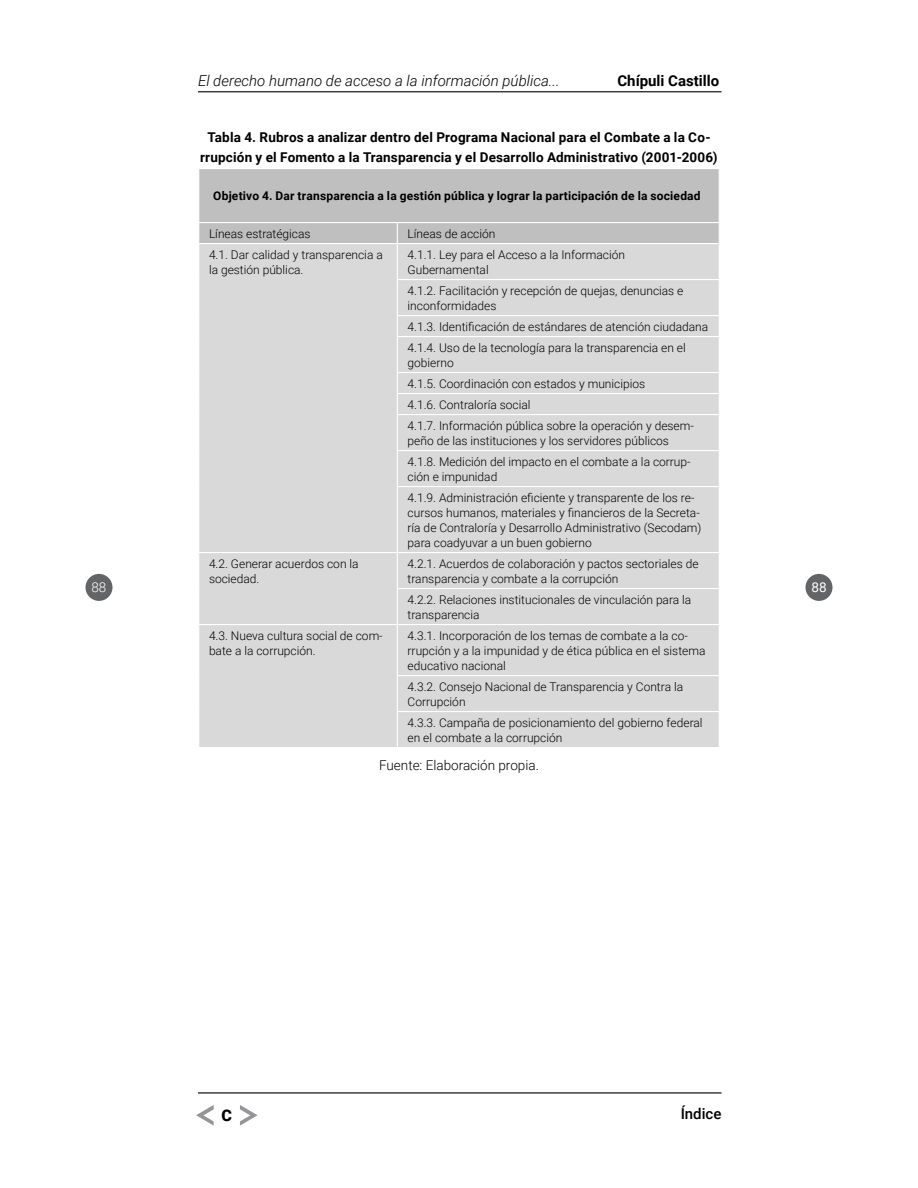
<style>
.page{position:relative;width:918px;height:1188px;background:#fff}
.page>*{position:absolute;margin:0;border:0;box-sizing:border-box;transform-origin:0 0}
.t1{font:900 16.05px "Roboto";color:#000}
.t2{font:italic 300 15px "Roboto";color:#000}
.t3{font:700 15px "Roboto";color:#000}
.t4{font:500 15px "Roboto";color:#000}
.t5{font:700 13.5px/20.2px "Roboto";letter-spacing:.01em;color:#000;text-align:center}
.t6{font:300 13.5px "Roboto";color:#000}
.t7{font:300 13.5px "Roboto";color:#fff}
.t8{font:13.5px "Roboto";color:#fff}
.t9{font:300 12px/15px "Roboto";color:#000}
.t10{font:700 12px "Roboto";letter-spacing:.015em;color:#000}
</style>
<div class="page">
<div style="left:86px;top:574px;width:26px;height:27px;background:#636466;border-radius:50%"></div>
<div style="left:806px;top:574px;width:27px;height:27px;background:#636466;border-radius:50%"></div>
<hr style="left:198px;top:91px;width:524px;height:1px;background:#000">
<hr style="left:198px;top:1092px;width:524px;height:2px;background:#000">
<svg style="left:196px;top:1105px;width:18px;height:21px"></svg>
<svg style="left:240px;top:1105px;width:18px;height:21px"></svg>
<div style="left:199px;top:244px;width:520px;height:503px;background:#d9d9d9"></div>
<div style="left:199px;top:169px;width:520px;height:74px;background:#bfbfbf"></div>
<hr style="left:397px;top:244px;width:1px;height:35px;background:#fff">
<hr style="left:397px;top:279px;width:323px;height:1px;background:#fff">
<hr style="left:397px;top:280px;width:1px;height:35px;background:#fff">
<hr style="left:397px;top:315px;width:323px;height:1px;background:#fff">
<svg style="left:397px;top:316px;width:1px;height:20px"></svg>
<hr style="left:397px;top:336px;width:323px;height:1px;background:#fff">
<hr style="left:397px;top:337px;width:1px;height:35px;background:#fff">
<hr style="left:397px;top:372px;width:323px;height:1px;background:#fff">
<hr style="left:397px;top:393px;width:323px;height:1px;background:#fff">
<svg style="left:397px;top:373px;width:1px;height:41px"></svg>
<hr style="left:397px;top:414px;width:323px;height:1px;background:#fff">
<hr style="left:397px;top:415px;width:1px;height:35px;background:#fff">
<hr style="left:397px;top:450px;width:323px;height:1px;background:#fff">
<hr style="left:397px;top:451px;width:1px;height:35px;background:#fff">
<hr style="left:397px;top:486px;width:323px;height:1px;background:#fff">
<hr style="left:397px;top:487px;width:1px;height:65px;background:#fff">
<hr style="left:198px;top:552px;width:199px;height:1px;background:#fff">
<hr style="left:397px;top:552px;width:323px;height:1px;background:#fff">
<hr style="left:397px;top:553px;width:1px;height:35px;background:#fff">
<hr style="left:397px;top:588px;width:323px;height:1px;background:#fff">
<hr style="left:397px;top:589px;width:1px;height:35px;background:#fff">
<hr style="left:198px;top:624px;width:199px;height:1px;background:#fff">
<hr style="left:397px;top:624px;width:323px;height:1px;background:#fff">
<hr style="left:397px;top:625px;width:1px;height:50px;background:#fff">
<hr style="left:397px;top:675px;width:323px;height:1px;background:#fff">
<hr style="left:397px;top:676px;width:1px;height:35px;background:#fff">
<hr style="left:397px;top:711px;width:323px;height:1px;background:#fff">
<hr style="left:397px;top:712px;width:1px;height:35px;background:#fff">
<p class="t2" style="left:198px;top:70px;width:363px">El derecho humano de acceso a la información pública...</p>
<p class="t3" style="left:617px;top:70px;width:103px">Chípuli Castillo</p>
<p class="t5" style="left:200px;top:126px;width:519px">Tabla 4. Rubros a analizar dentro del Programa Nacional para el Combate a la Co&shy;rrupción y el Fomento a la Transparencia y el Desarrollo Administrativo (2001-2006)</p>
<p class="t10" style="left:213px;top:187px;width:489px">Objetivo 4. Dar transparencia a la gestión pública y lograr la participación de la sociedad</p>
<p class="t9" style="left:209px;top:225px;width:103px">Líneas estratégicas</p>
<p class="t9" style="left:408px;top:225px;width:89px">Líneas de acción</p>
<p class="t9" style="left:209px;top:246px;width:175px">4.1. Dar calidad y transparencia a la gestión pública.</p>
<p class="t9" style="left:408px;top:246px;width:219px">4.1.1. Ley para el Acceso a la Información<br>Gubernamental</p>
<p class="t9" style="left:408px;top:282px;width:277px">4.1.2. Facilitación y recepción de quejas, denuncias e inconformidades</p>
<p class="t9" style="left:408px;top:315px;width:302px;line-height:21px">4.1.3. Identificación de estándares de atención ciudadana<br>4.1.4. Uso de la tecnología para la transparencia en el</p>
<p class="t9" style="left:408px;top:351px;width:288px;line-height:21px">gobierno<br>4.1.5. Coordinación con estados y municipios<br>4.1.6. Contraloría social<br>4.1.7. Información pública sobre la operación y desem-</p>
<p class="t9" style="left:408px;top:429px;width:285px;line-height:21px">peño de las instituciones y los servidores públicos<br>4.1.8. Medición del impacto en el combate a la corrup-</p>
<p class="t9" style="left:408px;top:465px;width:288px;line-height:21px">ción e impunidad<br>4.1.9. Administración eficiente y transparente de los re-</p>
<p class="t9" style="left:408px;top:504px;width:295px">cursos humanos, materiales y financieros de la Secreta&shy;ría de Contraloría y Desarrollo Administrativo (Secodam) para coadyuvar a un buen gobierno</p>
<p class="t9" style="left:209px;top:555px;width:151px">4.2. Generar acuerdos con la sociedad.</p>
<p class="t9" style="left:408px;top:555px;width:293px">4.2.1. Acuerdos de colaboración y pactos sectoriales de transparencia y combate a la corrupción</p>
<p class="t9" style="left:408px;top:591px;width:285px">4.2.2. Relaciones institucionales de vinculación para la transparencia</p>
<p class="t9" style="left:209px;top:627px;width:175px">4.3. Nueva cultura social de com&shy;bate a la corrupción.</p>
<p class="t9" style="left:408px;top:627px;width:299px">4.3.1. Incorporación de los temas de combate a la co&shy;rrupción y a la impunidad y de ética pública en el sistema educativo nacional</p>
<p class="t9" style="left:408px;top:678px;width:277px">4.3.2. Consejo Nacional de Transparencia y Contra la<br>Corrupción</p>
<p class="t9" style="left:408px;top:714px;width:296px">4.3.3. Campaña de posicionamiento del gobierno federal en el combate a la corrupción</p>
<p class="t6" style="left:379px;top:755px;width:161px">Fuente: Elaboración propia.</p>
<p class="t7" style="left:92px;top:578px;width:16px">88</p>
<p class="t8" style="left:811px;top:578px;width:17px">88</p>
<h1 class="t1" style="left:221px;top:1104px;width:12px">C</h1>
<p class="t4" style="left:681px;top:1103px;width:42px">Índice</p>
</div>
